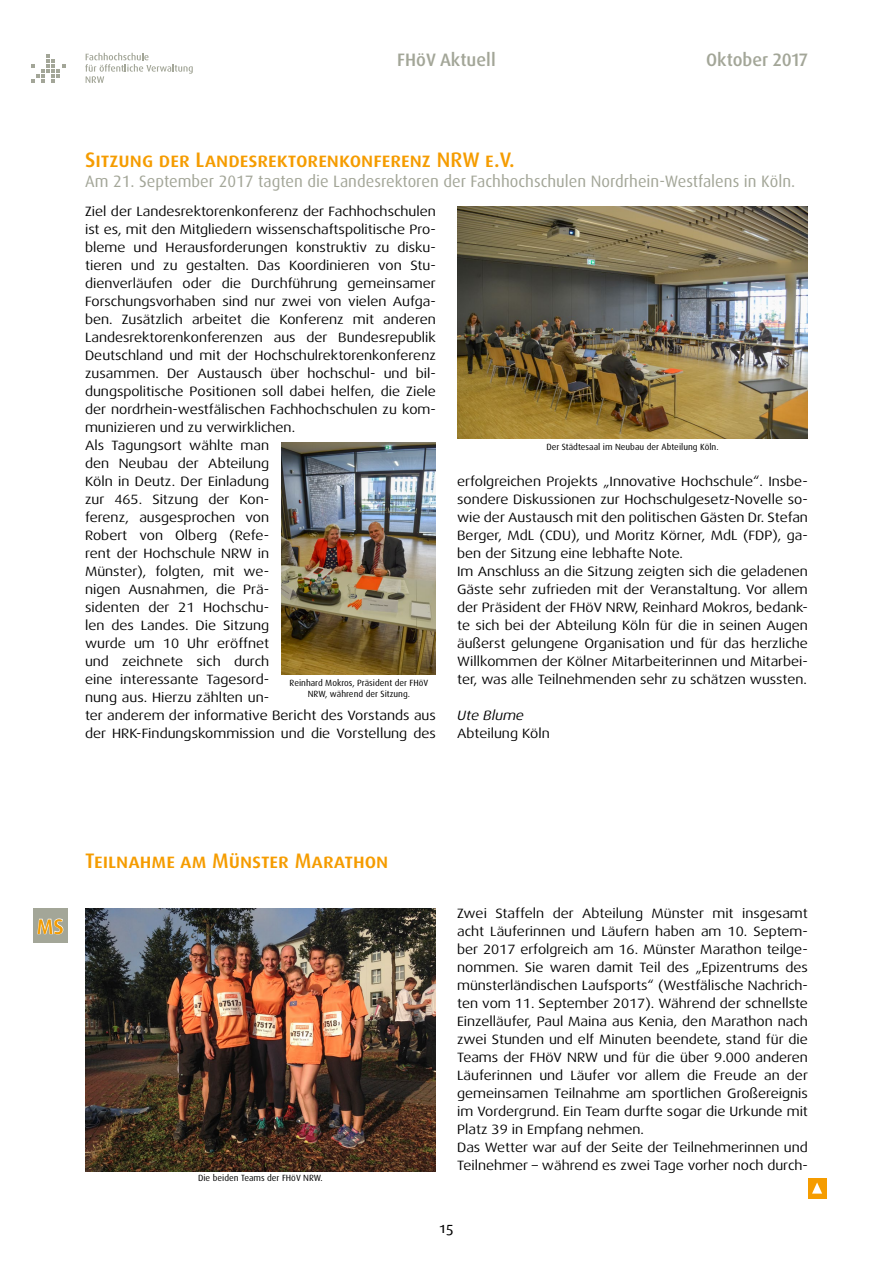
<style>
.page{position:relative;width:893px;height:1263px;background:#fff}
.page>*{position:absolute;margin:0;border:0;box-sizing:border-box;transform-origin:0 0}
.t1{font:500 21px "Dax OT";color:#f59c00}
.t2{font:500 18px "Dax OT";color:#a3a698}
.t3{font:16.5px "Dax";color:#a3a698}
.t4{font:15px "Dax Regular Caps";color:#000}
.t5{font:13.5px/18px "Dax Wide";color:#000;text-align:justify}
.t6{font:italic 13.5px "Dax Wide";color:#000}
.t7{font:9px/10.8px "Dax";color:#000;text-align:center}
</style>
<div class="page">
<div style="left:808px;top:1178px;width:18px;height:20px;background:#f59c00"></div>
<svg style="left:812px;top:1182px;width:10px;height:11px"></svg>
<svg style="left:31px;top:54px;width:34px;height:29px"></svg>
<svg style="left:85px;top:53px;width:108px;height:30px"></svg>
<img style="left:457px;top:206px;width:351px;height:233px">
<img style="left:282px;top:442px;width:154px;height:233px">
<div style="left:33px;top:908px;width:35px;height:35px;background:#a3a698"></div>
<svg style="left:37px;top:918px;width:27px;height:17px"></svg>
<img style="left:85px;top:908px;width:351px;height:263px">
<h2 class="t2" style="left:397px;top:49px;width:100px">FHöV Aktuell</h2>
<h2 class="t2" style="left:706px;top:49px;width:103px">Oktober 2017</h2>
<p class="t1" style="left:85px;top:146px;width:431px">Sitzung der Landesrektorenkonferenz NRW e.V.</p>
<p class="t3" style="left:85px;top:171px;width:712px">Am 21. September 2017 tagten die Landesrektoren der Fachhochschulen Nordrhein-Westfalens in Köln.</p>
<p class="t5" style="left:85px;top:202px;width:352px">Ziel der Landesrektorenkonferenz der Fachhochschulen ist es, mit den Mitgliedern wissenschaftspolitische Pro&shy;bleme und Herausforderungen konstruktiv zu disku&shy;tieren und zu gestalten. Das Koordinieren von Stu&shy;dienverläufen oder die Durchführung gemeinsamer Forschungsvorhaben sind nur zwei von vielen Aufga&shy;ben. Zusätzlich arbeitet die Konferenz mit anderen Landesrektorenkonferenzen aus der Bundesrepublik Deutschland und mit der Hochschulrektorenkonferenz zusammen. Der Austausch über hochschul- und bil&shy;dungspolitische Positionen soll dabei helfen, die Ziele der nordrhein-westfälischen Fachhochschulen zu kom&shy;munizieren und zu verwirklichen.</p>
<p class="t5" style="left:85px;top:436px;width:352px;text-align:left">Als Tagungsort wählte man<br>den Neubau der Abteilung<br>Köln in Deutz. Der Einladung<br>zur 465. Sitzung der Kon-<br>ferenz, ausgesprochen von<br>Robert von Olberg (Refe-<br>rent der Hochschule NRW in<br>Münster), folgten, mit we-<br>nigen Ausnahmen, die Prä-<br>sidenten der 21 Hochschu-<br>len des Landes. Die Sitzung<br>wurde um 10 Uhr eröffnet<br>und zeichnete sich durch<br>eine interessante Tagesord-<br>nung aus. Hierzu zählten un-<br>ter anderem der informative Bericht des Vorstands aus der HRK-Findungskommission und die Vorstellung des</p>
<p class="t7" style="left:290px;top:677px;width:140px">Reinhard Mokros, Präsident der FHöV<br>NRW, während der Sitzung.</p>
<p class="t7" style="left:546px;top:442px;width:174px">Der Städtesaal im Neubau der Abteilung Köln.</p>
<p class="t5" style="left:457px;top:472px;width:352px">erfolgreichen Projekts „Innovative Hochschule“. Insbe&shy;sondere Diskussionen zur Hochschulgesetz-Novelle so&shy;wie der Austausch mit den politischen Gästen Dr. Stefan Berger, MdL (CDU), und Moritz Körner, MdL (FDP), ga&shy;ben der Sitzung eine lebhafte Note.</p>
<p class="t5" style="left:457px;top:562px;width:352px">Im Anschluss an die Sitzung zeigten sich die geladenen Gäste sehr zufrieden mit der Veranstaltung. Vor allem der Präsident der FHöV NRW, Reinhard Mokros, bedank&shy;te sich bei der Abteilung Köln für die in seinen Augen äußerst gelungene Organisation und für das herzliche Willkommen der Kölner Mitarbeiterinnen und Mitarbei&shy;ter, was alle Teilnehmenden sehr zu schätzen wussten.</p>
<p class="t6" style="left:457px;top:708px;width:68px">Ute Blume</p>
<p class="t5" style="left:457px;top:724px;width:94px">Abteilung Köln</p>
<p class="t1" style="left:37px;top:913px;width:29px">MS</p>
<p class="t1" style="left:85px;top:848px;width:305px">Teilnahme am Münster Marathon</p>
<p class="t7" style="left:198px;top:1172px;width:126px">Die beiden Teams der FHöV NRW.</p>
<p class="t5" style="left:457px;top:904px;width:352px">Zwei Staffeln der Abteilung Münster mit insgesamt acht Läuferinnen und Läufern haben am 10. Septem&shy;ber 2017 erfolgreich am 16. Münster Marathon teilge&shy;nommen. Sie waren damit Teil des „Epizentrums des münsterländischen Laufsports“ (Westfälische Nachrich&shy;ten vom 11. September 2017). Während der schnellste Einzelläufer, Paul Maina aus Kenia, den Marathon nach zwei Stunden und elf Minuten beendete, stand für die Teams der FHöV NRW und für die über 9.000 anderen Läuferinnen und Läufer vor allem die Freude an der gemeinsamen Teilnahme am sportlichen Großereignis im Vordergrund. Ein Team durfte sogar die Urkunde mit Platz 39 in Empfang nehmen.</p>
<p class="t5" style="left:457px;top:1138px;width:352px">Das Wetter war auf der Seite der Teilnehmerinnen und<br>Teilnehmer – während es zwei Tage vorher noch durch-</p>
<p class="t4" style="left:440px;top:1219px;width:15px">15</p>
</div>
